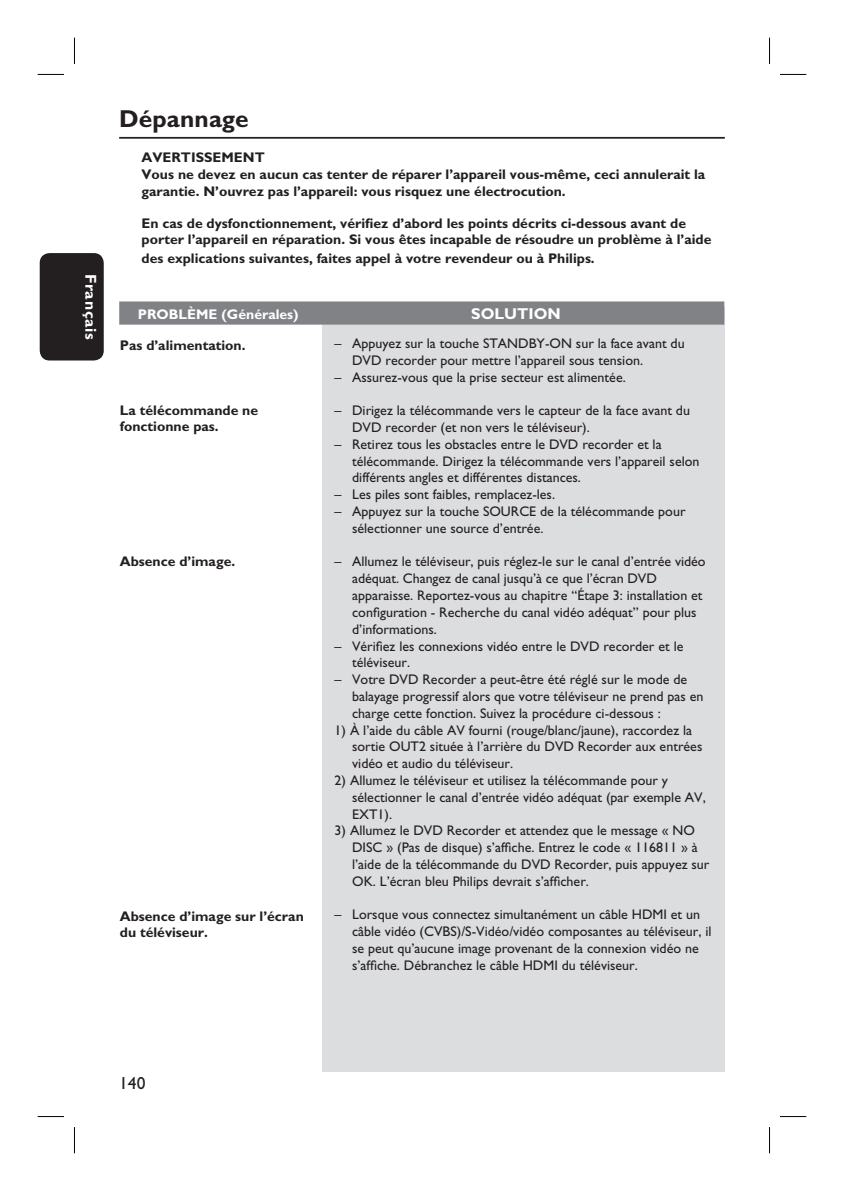
<style>
.page{position:relative;width:844px;height:1191px;background:#fff}
.page>*{position:absolute;margin:0;border:0;box-sizing:border-box;transform-origin:0 0}
.t1{font:700 24.5px "Gill Sans Std";letter-spacing:.005em;color:#231f20}
.t2{font:17.5px "Gill Sans Std";color:#231f20}
.t3{font:700 15.75px "Gill Sans Std";letter-spacing:.05em;color:#fff}
.t4{font:700 15.75px "Gill Sans Std";letter-spacing:.015em;color:#fff}
.t5{font:14px/16.8px "Gill Sans Std";color:#231f20}
.t6{font:700 14px/16.8px "Gill Sans Std";color:#231f20}
.t7{font:700 14px "Gill Sans Std";color:#fff}
</style>
<div class="page">
<div style="left:40px;top:253px;width:64px;height:107px;background:#231f20;border-radius:10px"></div>
<hr style="left:119px;top:137px;width:605px;height:2px;background:#231f20">
<div style="left:323px;top:307px;width:401px;height:764px;background:#dcdddf"></div>
<div style="left:120px;top:302px;width:603px;height:22px;background:#808285"></div>
<div style="left:119px;top:301px;width:605px;height:24px;border:2px solid #808285"></div>
<svg style="left:38px;top:74px;width:26px;height:1px"></svg>
<svg style="left:780px;top:74px;width:26px;height:1px"></svg>
<svg style="left:38px;top:1116px;width:26px;height:1px"></svg>
<svg style="left:780px;top:1116px;width:26px;height:1px"></svg>
<svg style="left:74px;top:38px;width:1px;height:26px"></svg>
<svg style="left:74px;top:1127px;width:1px;height:26px"></svg>
<svg style="left:769px;top:38px;width:1px;height:26px"></svg>
<svg style="left:769px;top:1127px;width:1px;height:26px"></svg>
<p class="t3" style="left:96px;top:273px;width:68px;rotate:90deg">Français</p>
<h1 class="t1" style="left:119px;top:110px;width:131px">Dépannage</h1>
<p class="t6" style="left:141px;top:151px;width:565px">AVERTISSEMENT<br>Vous ne devez en aucun cas tenter de réparer l’appareil vous-même, ceci annulerait la garantie. N’ouvrez pas l’appareil: vous risquez une électrocution.</p>
<p class="t6" style="left:141px;top:216px;width:571px">En cas de dysfonctionnement, vérifiez d’abord les points décrits ci-dessous avant de porter l’appareil en réparation. Si vous êtes incapable de résoudre un problème à l’aide</p>
<p class="t6" style="left:141px;top:252px;width:454px">des explications suivantes, faites appel à votre revendeur ou à Philips.</p>
<p class="t7" style="left:138px;top:309px;width:162px">PROBLÈME (Générales)</p>
<p class="t4" style="left:471px;top:308px;width:91px">SOLUTION</p>
<p class="t6" style="left:120px;top:338px;width:127px">Pas d’alimentation.</p>
<p class="t6" style="left:120px;top:403px;width:140px;line-height:16.3px">La télécommande ne fonctionne pas.</p>
<p class="t6" style="left:120px;top:555px;width:117px">Absence d’image.</p>
<p class="t6" style="left:120px;top:909px;width:185px;line-height:16.3px">Absence d’image sur l’écran du téléviseur.</p>
<p class="t5" style="left:352px;top:336px;width:334px;text-indent:-18px">– Appuyez sur la touche STANDBY-ON sur la face avant du<br>DVD recorder pour mettre l’appareil sous tension.</p>
<p class="t5" style="left:334px;top:370px;width:292px">– Assurez-vous que la prise secteur est alimentée.</p>
<p class="t5" style="left:352px;top:404px;width:339px;text-indent:-18px">– Dirigez la télécommande vers le capteur de la face avant du<br>DVD recorder (et non vers le téléviseur).</p>
<p class="t5" style="left:352px;top:437px;width:349px;text-indent:-18px">– Retirez tous les obstacles entre le DVD recorder et la télécommande. Dirigez la télécommande vers l’appareil selon différents angles et différentes distances.</p>
<p class="t5" style="left:334px;top:488px;width:222px">– Les piles sont faibles, remplacez-les.</p>
<p class="t5" style="left:352px;top:504px;width:335px;text-indent:-18px">– Appuyez sur la touche SOURCE de la télécommande pour sélectionner une source d’entrée.</p>
<p class="t5" style="left:352px;top:555px;width:355px;text-indent:-17px">– Allumez le téléviseur, puis réglez-le sur le canal d’entrée vidéo adéquat. Changez de canal jusqu’à ce que l’écran DVD apparaisse. Reportez-vous au chapitre “Étape 3: installation et configuration - Recherche du canal vidéo adéquat” pour plus d’informations.</p>
<p class="t5" style="left:352px;top:639px;width:333px;text-indent:-18px">– Vérifiez les connexions vidéo entre le DVD recorder et le téléviseur.</p>
<p class="t5" style="left:352px;top:672px;width:353px;text-indent:-18px">– Votre DVD Recorder a peut-être été réglé sur le mode de balayage progressif alors que votre téléviseur ne prend pas en charge cette fonction. Suivez la procédure ci-dessous :</p>
<p class="t5" style="left:352px;top:723px;width:351px;text-indent:-18px">1) À l’aide du câble AV fourni (rouge/blanc/jaune), raccordez la sortie OUT2 située à l’arrière du DVD Recorder aux entrées vidéo et audio du téléviseur.</p>
<p class="t5" style="left:352px;top:773px;width:355px;text-indent:-18px">2) Allumez le téléviseur et utilisez la télécommande pour y sélectionner le canal d’entrée vidéo adéquat (par exemple AV,<br>EXT1).</p>
<p class="t5" style="left:352px;top:824px;width:359px;text-indent:-18px">3) Allumez le DVD Recorder et attendez que le message « NO DISC » (Pas de disque) s’affiche. Entrez le code « 116811 » à l’aide de la télécommande du DVD Recorder, puis appuyez sur OK. L’écran bleu Philips devrait s’afficher.</p>
<p class="t5" style="left:352px;top:908px;width:361px;text-indent:-18px">– Lorsque vous connectez simultanément un câble HDMI et un câble vidéo (CVBS)/S-Vidéo/vidéo composantes au téléviseur, il se peut qu’aucune image provenant de la connexion vidéo ne s’affiche. Débranchez le câble HDMI du téléviseur.</p>
<p class="t2" style="left:119px;top:1076px;width:28px">140</p>
</div>
